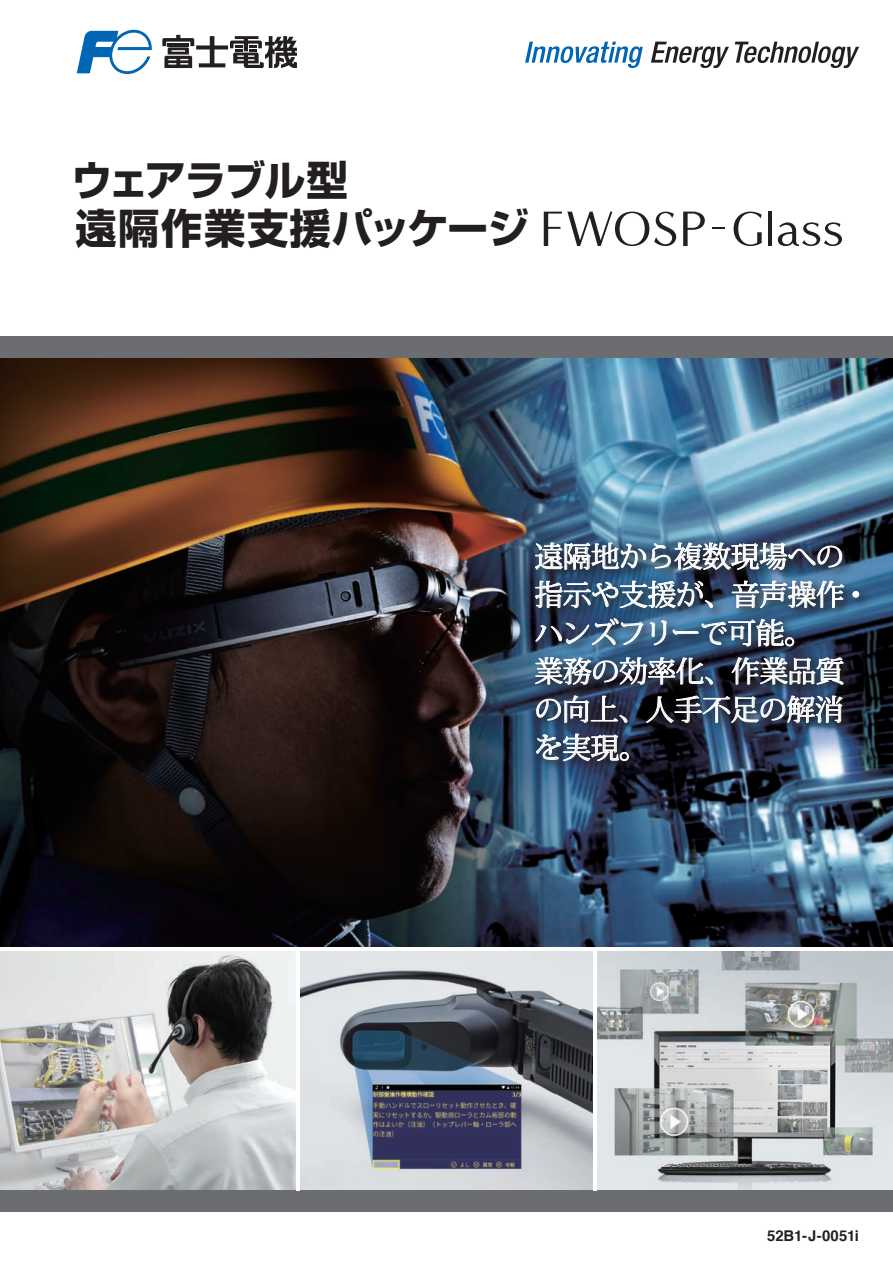
<style>
.page{position:relative;width:893px;height:1263px;background:#fff}
.page>*{position:absolute;margin:0;border:0;box-sizing:border-box;transform-origin:0 0}
.t1{font:700 41.4px/48.2px "Shin Go Pro";letter-spacing:-.025em;color:#231f20}
.t2{font:28.65px/38.2px "Koz Min Pro";letter-spacing:-.02em;color:#fff}
.t3{font:700 14.85px "Helvetica";color:#231f20}
</style>
<div class="page">
<img style="left:0;top:357px;width:893px;height:834px">
<svg style="left:651px;top:42px;width:78px;height:26px"></svg>
<svg style="left:735px;top:42px;width:124px;height:26px"></svg>
<svg style="left:525px;top:42px;width:118px;height:26px"></svg>
<svg style="left:162px;top:35px;width:135px;height:33px"></svg>
<svg style="left:77px;top:30px;width:75px;height:44px"></svg>
<div style="left:0;top:336px;width:893px;height:21px;background:#6c6d70"></div>
<div style="left:0;top:1191px;width:893px;height:21px;background:#6c6d70"></div>
<svg style="left:544px;top:212px;width:132px;height:34px"></svg>
<svg style="left:683px;top:212px;width:22px;height:34px"></svg>
<svg style="left:712px;top:227px;width:13px;height:2px"></svg>
<svg style="left:734px;top:212px;width:28px;height:34px"></svg>
<hr style="left:768px;top:212px;width:4px;height:34px;background:#231f20">
<svg style="left:778px;top:222px;width:64px;height:24px"></svg>
<hr style="left:296px;top:948px;width:3px;height:243px;background:#fff">
<hr style="left:594px;top:948px;width:3px;height:243px;background:#fff">
<hr style="left:0;top:947px;width:893px;height:3px;background:#fff">
<svg style="left:531px;top:538px;width:341px;height:236px;background:#2f4661"></svg>
<svg style="left:535px;top:542px;width:307px;height:28px;background:#707e8e"></svg>
<svg style="left:535px;top:581px;width:178px;height:27px;background:#63768a"></svg>
<svg style="left:732px;top:581px;width:112px;height:27px;background:#798c9f"></svg>
<svg style="left:853px;top:591px;width:6px;height:6px"></svg>
<svg style="left:535px;top:618px;width:108px;height:27px;background:#4c6480"></svg>
<svg style="left:650px;top:620px;width:17px;height:25px"></svg>
<svg style="left:673px;top:619px;width:121px;height:27px;background:#5d7992"></svg>
<svg style="left:535px;top:657px;width:178px;height:28px;background:#697685"></svg>
<svg style="left:732px;top:657px;width:112px;height:27px;background:#727985"></svg>
<svg style="left:536px;top:695px;width:91px;height:28px;background:#545a6d"></svg>
<svg style="left:646px;top:691px;width:197px;height:32px;background:#535c6c"></svg>
<svg style="left:536px;top:734px;width:93px;height:27px;background:#6b7586"></svg>
<h1 class="t1" style="left:72px;top:152px;width:459px">ウェアラブル型<br>遠隔作業支援パッケージ</h1>
<p class="t2" style="left:534px;top:536px;width:337px">遠隔地から複数現場への指示や支援が、音声操作・ハンズフリーで可能。<br>業務の効率化、作業品質の向上、人手不足の解消を実現。</p>
<p class="t3" style="left:767px;top:1224px;width:93px">52B1-J-0051i</p>
</div>
